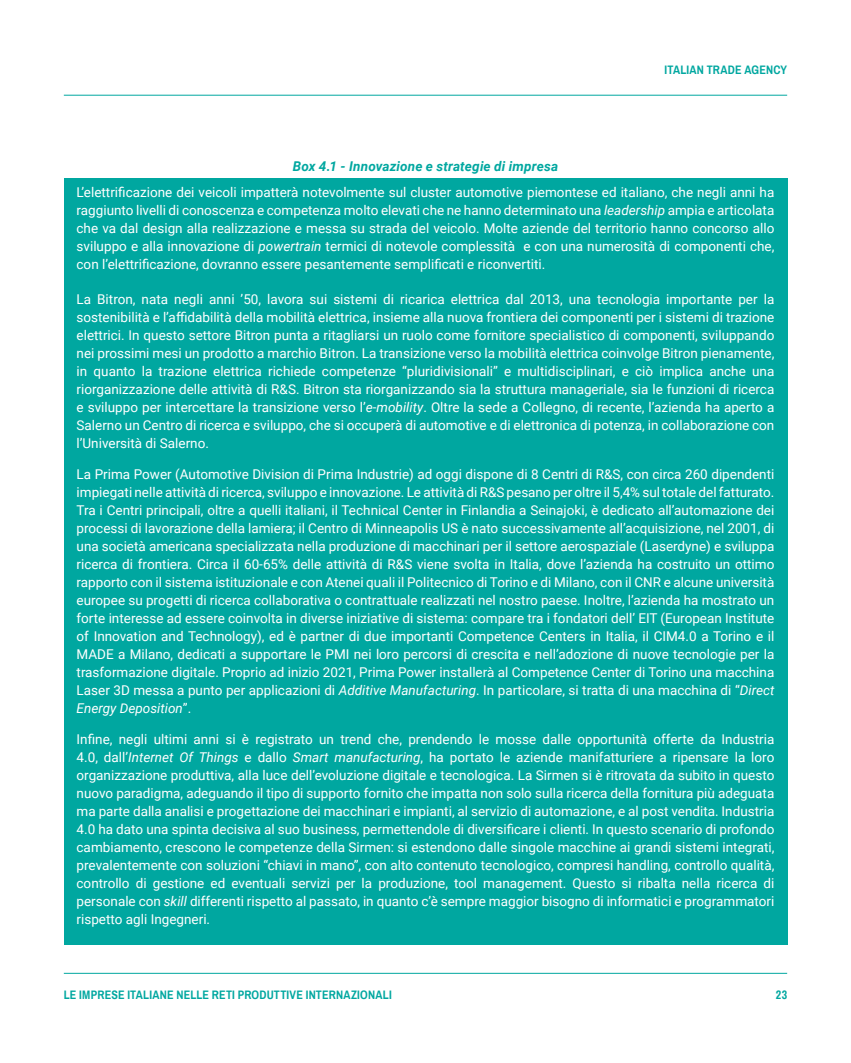
<style>
.page{position:relative;width:851px;height:1063px;background:#fff}
.page>*{position:absolute;margin:0;border:0;box-sizing:border-box;transform-origin:0 0}
.t1{font:13.5px/18px "Roboto";color:#fff;text-align:justify}
.t2{font:italic 700 13.5px "Roboto";letter-spacing:.01em;color:#00a7a0}
.t3{font:700 12px "Archivo Narrow";letter-spacing:.015em;color:#00a7a0}
.s1{font-style:italic}
</style>
<div class="page">
<hr style="left:64px;top:95px;width:723px;height:1px;background:#00a7a0">
<hr style="left:64px;top:973px;width:723px;height:1px;background:#00a7a0">
<div style="left:64px;top:179px;width:723px;height:111px;background:#00a7a0"></div>
<div style="left:64px;top:286px;width:723px;height:183px;background:#00a7a0"></div>
<div style="left:64px;top:461px;width:723px;height:273px;background:#00a7a0"></div>
<div style="left:64px;top:725px;width:723px;height:219px;background:#00a7a0"></div>
<p class="t3" style="left:664px;top:63px;width:124px">ITALIAN TRADE AGENCY</p>
<p class="t2" style="left:293px;top:157px;width:267px">Box 4.1 - Innovazione e strategie di impresa</p>
<p class="t1" style="left:77px;top:183px;width:699px">L’elettrificazione dei veicoli impatterà notevolmente sul cluster automotive piemontese ed italiano, che negli anni ha raggiunto livelli di conoscenza e competenza molto elevati che ne hanno determinato una <span class="s1">leadership</span> ampia e articolata che va dal design alla realizzazione e messa su strada del veicolo. Molte aziende del territorio hanno concorso allo sviluppo e alla innovazione di <span class="s1">powertrain</span> termici di notevole complessità e con una numerosità di componenti che, con l’elettrificazione, dovranno essere pesantemente semplificati e riconvertiti.</p>
<p class="t1" style="left:77px;top:290px;width:699px">La Bitron, nata negli anni ’50, lavora sui sistemi di ricarica elettrica dal 2013, una tecnologia importante per la sostenibilità e l’affidabilità della mobilità elettrica, insieme alla nuova frontiera dei componenti per i sistemi di trazione elettrici. In questo settore Bitron punta a ritagliarsi un ruolo come fornitore specialistico di componenti, sviluppando nei prossimi mesi un prodotto a marchio Bitron. La transizione verso la mobilità elettrica coinvolge Bitron pienamente, in quanto la trazione elettrica richiede competenze “pluridivisionali” e multidisciplinari, e ciò implica anche una riorganizzazione delle attività di R&amp;S. Bitron sta riorganizzando sia la struttura manageriale, sia le funzioni di ricerca e sviluppo per intercettare la transizione verso l’<span class="s1">e-mobility</span>. Oltre la sede a Collegno, di recente, l’azienda ha aperto a Salerno un Centro di ricerca e sviluppo, che si occuperà di automotive e di elettronica di potenza, in collaborazione con l’Università di Salerno.</p>
<p class="t1" style="left:77px;top:465px;width:699px">La Prima Power (Automotive Division di Prima Industrie) ad oggi dispone di 8 Centri di R&amp;S, con circa 260 dipendenti impiegati nelle attività di ricerca, sviluppo e innovazione. Le attività di R&amp;S pesano per oltre il 5,4% sul totale del fatturato.<br>Tra i Centri principali, oltre a quelli italiani, il Technical Center in Finlandia a Seinajoki, è dedicato all’automazione dei processi di lavorazione della lamiera; il Centro di Minneapolis US è nato successivamente all’acquisizione, nel 2001, di una società americana specializzata nella produzione di macchinari per il settore aerospaziale (Laserdyne) e sviluppa ricerca di frontiera. Circa il 60-65% delle attività di R&amp;S viene svolta in Italia, dove l’azienda ha costruito un ottimo rapporto con il sistema istituzionale e con Atenei quali il Politecnico di Torino e di Milano, con il CNR e alcune università europee su progetti di ricerca collaborativa o contrattuale realizzati nel nostro paese. Inoltre, l’azienda ha mostrato un forte interesse ad essere coinvolta in diverse iniziative di sistema: compare tra i fondatori dell’ EIT (European Institute of Innovation and Technology), ed è partner di due importanti Competence Centers in Italia, il CIM4.0 a Torino e il MADE a Milano, dedicati a supportare le PMI nei loro percorsi di crescita e nell’adozione di nuove tecnologie per la trasformazione digitale. Proprio ad inizio 2021, Prima Power installerà al Competence Center di Torino una macchina Laser 3D messa a punto per applicazioni di <span class="s1">Additive Manufacturing</span>. In particolare, si tratta di una macchina di “<span class="s1">Direct Energy Deposition</span>”.</p>
<p class="t1" style="left:77px;top:729px;width:699px">Infine, negli ultimi anni si è registrato un trend che, prendendo le mosse dalle opportunità offerte da Industria 4.0, dall’<span class="s1">Internet Of Things</span> e dallo <span class="s1">Smart manufacturing</span>, ha portato le aziende manifatturiere a ripensare la loro organizzazione produttiva, alla luce dell’evoluzione digitale e tecnologica. La Sirmen si è ritrovata da subito in questo nuovo paradigma, adeguando il tipo di supporto fornito che impatta non solo sulla ricerca della fornitura più adeguata ma parte dalla analisi e progettazione dei macchinari e impianti, al servizio di automazione, e al post vendita. Industria 4.0 ha dato una spinta decisiva al suo business, permettendole di diversificare i clienti. In questo scenario di profondo cambiamento, crescono le competenze della Sirmen: si estendono dalle singole macchine ai grandi sistemi integrati, prevalentemente con soluzioni “chiavi in mano”, con alto contenuto tecnologico, compresi handling, controllo qualità, controllo di gestione ed eventuali servizi per la produzione, tool management. Questo si ribalta nella ricerca di personale con <span class="s1">skill</span> differenti rispetto al passato, in quanto c’è sempre maggior bisogno di informatici e programmatori rispetto agli Ingegneri.</p>
<p class="t3" style="left:64px;top:988px;width:329px">LE IMPRESE ITALIANE NELLE RETI PRODUTTIVE INTERNAZIONALI</p>
<p class="t3" style="left:775px;top:988px;width:13px">23</p>
</div>
